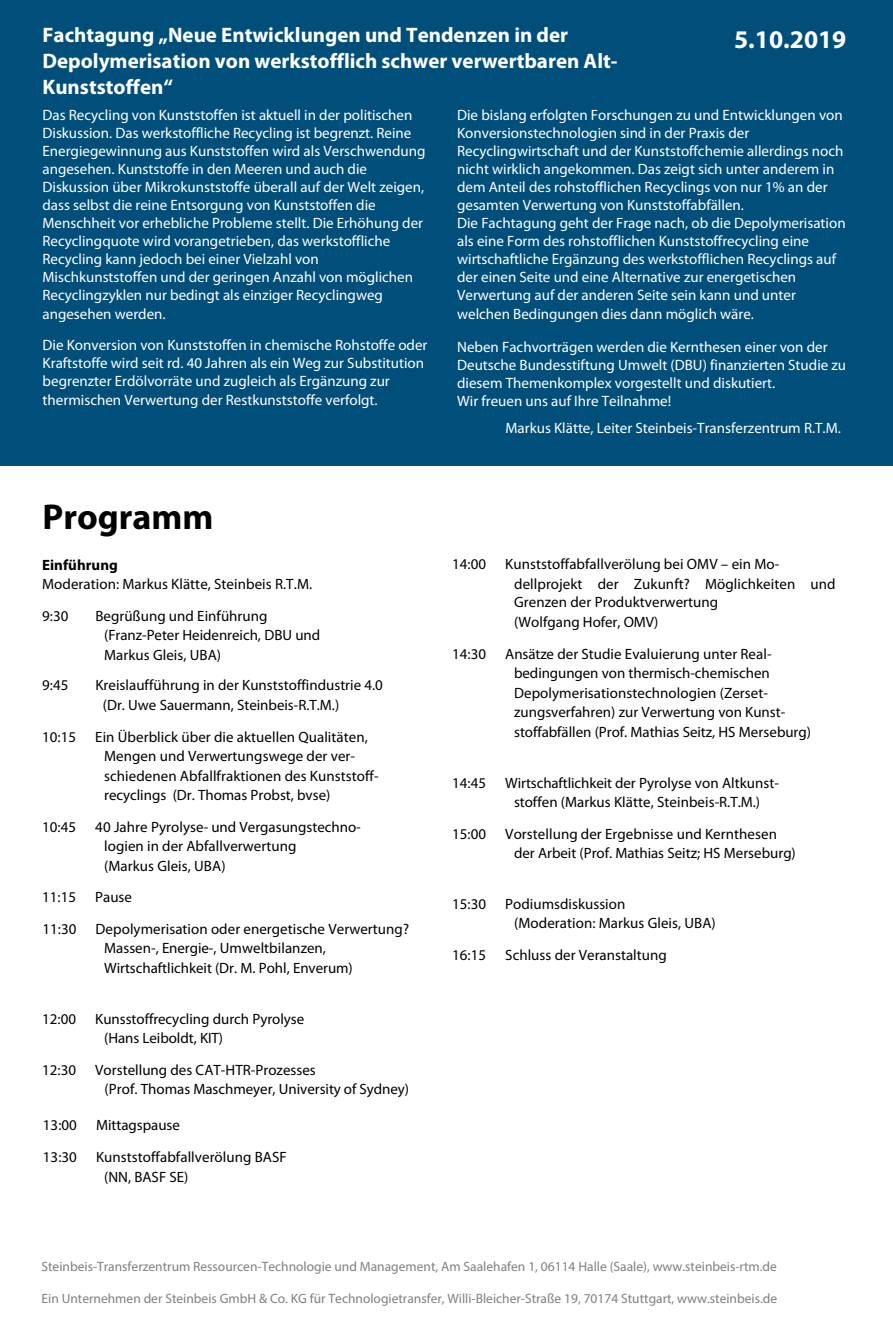
<style>
.page{position:relative;width:893px;height:1327px;background:#fff}
.page>*{position:absolute;margin:0;border:0;box-sizing:border-box;transform-origin:0 0}
.t1{font:700 36px "Myriad Pro";color:#000}
.t2{font:700 25.5px "Myriad Pro";color:#fff}
.t3{font:700 21px/26px "Myriad Pro";color:#fff}
.t4{font:15px/18px "Myriad Pro";color:#fff}
.t5{font:15px/19.4px "Myriad Pro";letter-spacing:.005em;color:#000}
.t6{font:700 15px "Myriad Pro";letter-spacing:.005em;color:#000}
.t7{font:13.5px "Myriad Pro";color:#808080}
</style>
<div class="page">
<div style="left:0;top:0;width:893px;height:465px;background:#004f7b"></div>
<h3 class="t3" style="left:43px;top:22px;width:577px">Fachtagung „Neue Entwicklungen und Tendenzen in der<br>Depolymerisation von werkstofflich schwer verwertbaren Alt-<br>Kunststoffen“</h3>
<p class="t4" style="left:43px;top:106px;width:385px">Das Recycling von Kunststoffen ist aktuell in der politischen Diskussion. Das werkstoffliche Recycling ist begrenzt. Reine Energiegewinnung aus Kunststoffen wird als Verschwendung angesehen. Kunststoffe in den Meeren und auch die Diskussion über Mikrokunststoffe überall auf der Welt zeigen, dass selbst die reine Entsorgung von Kunststoffen die Menschheit vor erhebliche Probleme stellt. Die Erhöhung der Recyclingquote wird vorangetrieben, das werkstoffliche Recycling kann jedoch bei einer Vielzahl von Mischkunststoffen und der geringen Anzahl von möglichen Recyclingzyklen nur bedingt als einziger Recyclingweg angesehen werden.</p>
<p class="t4" style="left:43px;top:336px;width:386px">Die Konversion von Kunststoffen in chemische Rohstoffe oder Kraftstoffe wird seit rd. 40 Jahren als ein Weg zur Substitution begrenzter Erdölvorräte und zugleich als Ergänzung zur thermischen Verwertung der Restkunststoffe verfolgt.</p>
<h2 class="t2" style="left:734px;top:23px;width:114px">5.10.2019</h2>
<p class="t4" style="left:457px;top:106px;width:390px">Die bislang erfolgten Forschungen zu und Entwicklungen von Konversionstechnologien sind in der Praxis der Recyclingwirtschaft und der Kunststoffchemie allerdings noch nicht wirklich angekommen. Das zeigt sich unter anderem in dem Anteil des rohstofflichen Recyclings von nur 1% an der gesamten Verwertung von Kunststoffabfällen.<br>Die Fachtagung geht der Frage nach, ob die Depolymerisation als eine Form des rohstofflichen Kunststoffrecycling eine wirtschaftliche Ergänzung des werkstofflichen Recyclings auf der einen Seite und eine Alternative zur energetischen Verwertung auf der anderen Seite sein kann und unter welchen Bedingungen dies dann möglich wäre.</p>
<p class="t4" style="left:457px;top:337px;width:391px">Neben Fachvorträgen werden die Kernthesen einer von der Deutsche Bundesstiftung Umwelt (DBU) finanzierten Studie zu diesem Themenkomplex vorgestellt und diskutiert.<br>Wir freuen uns auf Ihre Teilnahme!</p>
<p class="t4" style="left:505px;top:419px;width:337px">Markus Klätte, Leiter Steinbeis-Transferzentrum R.T.M.</p>
<h1 class="t1" style="left:43px;top:493px;width:173px">Programm</h1>
<p class="t6" style="left:42px;top:555px;width:77px">Einführung</p>
<p class="t5" style="left:42px;top:568px;width:272px;line-height:31.5px">Moderation: Markus Klätte, Steinbeis R.T.M.<br>9:30</p>
<p class="t5" style="left:104px;top:605px;width:218px;text-indent:-9px">Begrüßung und Einführung (Franz-Peter Heidenreich, DBU und<br>Markus Gleis, UBA)</p>
<p class="t5" style="left:42px;top:675px;width:28px">9:45</p>
<p class="t5" style="left:103px;top:675px;width:281px;text-indent:-7px">Kreislaufführung in der Kunststoffindustrie 4.0 (Dr. Uwe Sauermann, Steinbeis-R.T.M.)</p>
<p class="t5" style="left:42px;top:727px;width:36px">10:15</p>
<p class="t5" style="left:104px;top:727px;width:276px;text-indent:-9px">Ein Überblick über die aktuellen Qualitäten, Mengen und Verwertungswege der ver&shy;schiedenen Abfallfraktionen des Kunststoff&shy;recyclings (Dr. Thomas Probst, bvse)</p>
<p class="t5" style="left:42px;top:817px;width:36px">10:45</p>
<p class="t5" style="left:104px;top:817px;width:258px;text-indent:-9px">40 Jahre Pyrolyse- und Vergasungstechno&shy;logien in der Abfallverwertung<br>(Markus Gleis, UBA)</p>
<p class="t5" style="left:42px;top:887px;width:36px">11:15</p>
<p class="t5" style="left:95px;top:887px;width:38px">Pause</p>
<p class="t5" style="left:42px;top:919px;width:36px">11:30</p>
<p class="t5" style="left:104px;top:919px;width:306px;text-indent:-9px">Depolymerisation oder energetische Verwertung?<br>Massen-, Energie-, Umweltbilanzen,<br>Wirtschaftlichkeit (Dr. M. Pohl, Enverum)</p>
<p class="t5" style="left:42px;top:1008px;width:36px">12:00</p>
<p class="t5" style="left:104px;top:1008px;width:202px;text-indent:-9px">Kunsstoffrecycling durch Pyrolyse (Hans Leiboldt, KIT)</p>
<p class="t5" style="left:42px;top:1059px;width:36px">12:30</p>
<p class="t5" style="left:104px;top:1059px;width:306px;text-indent:-9px">Vorstellung des CAT-HTR-Prozesses<br>(Prof. Thomas Maschmeyer, University of Sydney)</p>
<p class="t5" style="left:43px;top:1114px;width:36px">13:00</p>
<p class="t5" style="left:96px;top:1114px;width:85px">Mittagspause</p>
<p class="t5" style="left:43px;top:1147px;width:36px">13:30</p>
<p class="t5" style="left:104px;top:1146px;width:184px;line-height:20.1px;text-indent:-8px">Kunststoffabfallverölung BASF (NN, BASF SE)</p>
<p class="t5" style="left:452px;top:554px;width:36px">14:00</p>
<p class="t5" style="left:514px;top:554px;width:323px;text-indent:-9px">Kunststoffabfallverölung bei OMV – ein Mo&shy;dellprojekt der Zukunft? Möglichkeiten und Grenzen der Produktverwertung<br>(Wolfgang Hofer, OMV)</p>
<p class="t5" style="left:452px;top:644px;width:36px">14:30</p>
<p class="t5" style="left:514px;top:644px;width:298px;text-indent:-9px">Ansätze der Studie Evaluierung unter Real&shy;bedingungen von thermisch-chemischen Depolymerisationstechnologien (Zerset&shy;zungsverfahren) zur Verwertung von Kunst&shy;stoffabfällen (Prof. Mathias Seitz, HS Merseburg)</p>
<p class="t5" style="left:452px;top:772px;width:36px">14:45</p>
<p class="t5" style="left:514px;top:772px;width:267px;text-indent:-9px">Wirtschaftlichkeit der Pyrolyse von Altkunst&shy;stoffen (Markus Klätte, Steinbeis-R.T.M.)</p>
<p class="t5" style="left:452px;top:823px;width:36px">15:00</p>
<p class="t5" style="left:514px;top:823px;width:283px;text-indent:-9px">Vorstellung der Ergebnisse und Kernthesen der Arbeit (Prof. Mathias Seitz; HS Merseburg)</p>
<p class="t5" style="left:452px;top:894px;width:36px">15:30</p>
<p class="t5" style="left:514px;top:894px;width:203px;line-height:18.8px;text-indent:-9px">Podiumsdiskussion<br>(Moderation: Markus Gleis, UBA)</p>
<p class="t5" style="left:452px;top:945px;width:36px">16:15</p>
<p class="t5" style="left:505px;top:945px;width:163px">Schluss der Veranstaltung</p>
<p class="t7" style="left:42px;top:1258px;width:737px">Steinbeis-Transferzentrum Ressourcen-Technologie und Management, Am Saalehafen 1, 06114 Halle (Saale), www.steinbeis-rtm.de</p>
<p class="t7" style="left:42px;top:1290px;width:737px">Ein Unternehmen der Steinbeis GmbH &amp; Co. KG für Technologietransfer, Willi-Bleicher-Straße 19, 70174 Stuttgart, www.steinbeis.de</p>
</div>
